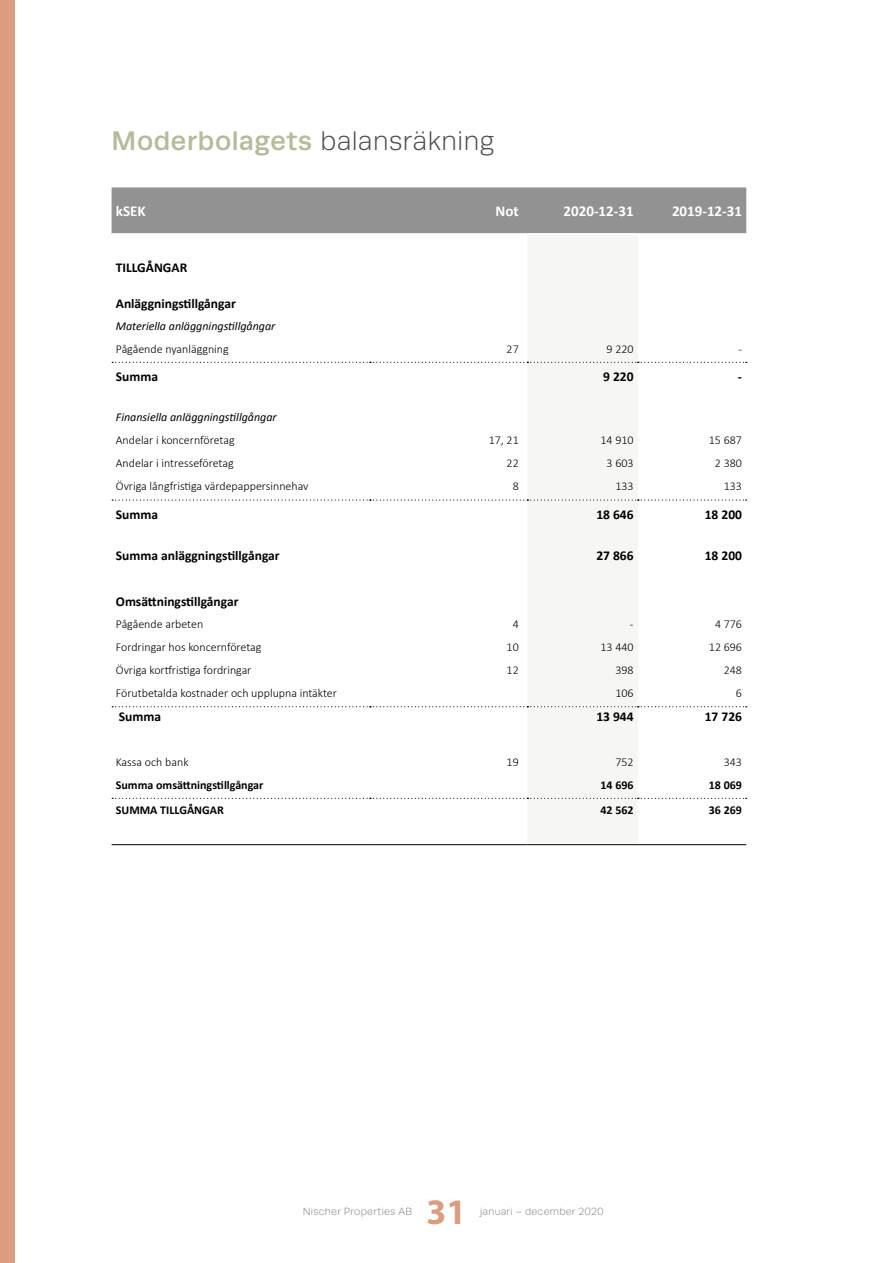
<style>
.page{position:relative;width:893px;height:1263px;background:#fff}
.page>*{position:absolute;margin:0;border:0;box-sizing:border-box;transform-origin:0 0}
.t1{font:700 36px "Myriad Pro";color:#db9c7f}
.t2{font:500 27px "Runda";letter-spacing:.02em;color:#b5bc9b}
.t3{font:700 15px "Calibri";color:#fff}
.t4{font:700 13.5px "Calibri";color:#000}
.t5{font:300 12px "Calibri";color:#000}
.t6{font:italic 12px "Calibri";color:#000}
.t7{font:700 12px "Calibri";color:#000}
.t8{font:300 10.5px "Runda";letter-spacing:.025em;color:#878787}
.s1{font-weight:300;color:#4d4d4d}
</style>
<div class="page">
<div style="left:0;top:0;width:15px;height:1263px;background:#db9c7f"></div>
<div style="left:112px;top:187px;width:634px;height:46px;background:#929292"></div>
<div style="left:527px;top:235px;width:111px;height:609px;background:#f6f6f3"></div>
<hr style="left:112px;top:844px;width:258px;height:1px;background:#000">
<hr style="left:370px;top:844px;width:157px;height:1px;background:#000">
<hr style="left:527px;top:844px;width:111px;height:1px;background:#000">
<hr style="left:638px;top:844px;width:108px;height:1px;background:#000">
<svg style="left:112px;top:798px;width:635px;height:1px"></svg>
<svg style="left:112px;top:362px;width:635px;height:1px"></svg>
<svg style="left:112px;top:499px;width:635px;height:2px"></svg>
<svg style="left:112px;top:706px;width:635px;height:1px"></svg>
<h2 class="t2" style="left:112px;top:125px;width:384px">Moderbolagets <span class="s1">balansräkning</span></h2>
<p class="t3" style="left:116px;top:201px;width:31px">kSEK</p>
<p class="t3" style="left:496px;top:201px;width:25px">Not</p>
<p class="t3" style="left:564px;top:201px;width:72px">2020-12-31</p>
<p class="t3" style="left:672px;top:201px;width:72px">2019-12-31</p>
<p class="t4" style="left:116px;top:258px;width:73px">TILLGÅNGAR</p>
<p class="t4" style="left:116px;top:294px;width:122px">Anläggningstillgångar</p>
<p class="t6" style="left:116px;top:317px;width:161px">Materiella anläggningstillgångar</p>
<p class="t5" style="left:116px;top:341px;width:114px">Pågående nyanläggning</p>
<p class="t5" style="left:507px;top:341px;width:14px">27</p>
<p class="t5" style="left:606px;top:341px;width:29px">9 220</p>
<p class="t5" style="left:738px;top:341px;width:5px">-</p>
<p class="t4" style="left:116px;top:367px;width:44px">Summa</p>
<p class="t4" style="left:603px;top:367px;width:32px">9 220</p>
<p class="t4" style="left:738px;top:367px;width:6px">-</p>
<p class="t6" style="left:116px;top:409px;width:162px">Finansiella anläggningstillgångar</p>
<p class="t5" style="left:116px;top:433px;width:120px">Andelar i koncernföretag</p>
<p class="t5" style="left:489px;top:433px;width:31px">17, 21</p>
<p class="t5" style="left:600px;top:433px;width:35px">14 910</p>
<p class="t5" style="left:709px;top:433px;width:35px">15 687</p>
<p class="t5" style="left:116px;top:456px;width:119px">Andelar i intresseföretag</p>
<p class="t5" style="left:507px;top:456px;width:14px">22</p>
<p class="t5" style="left:606px;top:456px;width:29px">3 603</p>
<p class="t5" style="left:715px;top:456px;width:29px">2 380</p>
<p class="t5" style="left:116px;top:479px;width:194px">Övriga långfristiga värdepappersinnehav</p>
<p class="t5" style="left:513px;top:479px;width:8px">8</p>
<p class="t5" style="left:615px;top:479px;width:20px">133</p>
<p class="t5" style="left:724px;top:479px;width:20px">133</p>
<p class="t4" style="left:116px;top:505px;width:44px">Summa</p>
<p class="t4" style="left:596px;top:505px;width:39px">18 646</p>
<p class="t4" style="left:705px;top:505px;width:39px">18 200</p>
<p class="t4" style="left:116px;top:546px;width:165px">Summa anläggningstillgångar</p>
<p class="t4" style="left:596px;top:546px;width:39px">27 866</p>
<p class="t4" style="left:705px;top:546px;width:39px">18 200</p>
<p class="t4" style="left:116px;top:592px;width:124px">Omsättningstillgångar</p>
<p class="t5" style="left:116px;top:617px;width:89px">Pågående arbeten</p>
<p class="t5" style="left:513px;top:617px;width:8px">4</p>
<p class="t5" style="left:630px;top:617px;width:5px">-</p>
<p class="t5" style="left:715px;top:617px;width:29px">4 776</p>
<p class="t5" style="left:116px;top:640px;width:147px">Fordringar hos koncernföretag</p>
<p class="t5" style="left:507px;top:640px;width:14px">10</p>
<p class="t5" style="left:600px;top:640px;width:35px">13 440</p>
<p class="t5" style="left:709px;top:640px;width:35px">12 696</p>
<p class="t5" style="left:116px;top:663px;width:137px">Övriga kortfristiga fordringar</p>
<p class="t5" style="left:507px;top:663px;width:14px">12</p>
<p class="t5" style="left:615px;top:663px;width:20px">398</p>
<p class="t5" style="left:724px;top:663px;width:20px">248</p>
<p class="t5" style="left:116px;top:686px;width:223px">Förutbetalda kostnader och upplupna intäkter</p>
<p class="t5" style="left:615px;top:686px;width:20px">106</p>
<p class="t5" style="left:736px;top:686px;width:8px">6</p>
<p class="t4" style="left:119px;top:707px;width:44px">Summa</p>
<p class="t4" style="left:596px;top:707px;width:39px">13 944</p>
<p class="t4" style="left:705px;top:707px;width:39px">17 726</p>
<p class="t5" style="left:116px;top:754px;width:74px">Kassa och bank</p>
<p class="t5" style="left:507px;top:754px;width:14px">19</p>
<p class="t5" style="left:615px;top:754px;width:20px">752</p>
<p class="t5" style="left:724px;top:754px;width:20px">343</p>
<p class="t7" style="left:116px;top:776px;width:149px">Summa omsättningstillgångar</p>
<p class="t7" style="left:600px;top:776px;width:35px">14 696</p>
<p class="t7" style="left:709px;top:776px;width:35px">18 069</p>
<p class="t7" style="left:116px;top:802px;width:110px">SUMMA TILLGÅNGAR</p>
<p class="t7" style="left:600px;top:802px;width:35px">42 562</p>
<p class="t7" style="left:709px;top:802px;width:35px">36 269</p>
<p class="t8" style="left:303px;top:1206px;width:111px">Nischer Properties AB</p>
<h1 class="t1" style="left:426px;top:1188px;width:41px">31</h1>
<p class="t8" style="left:480px;top:1206px;width:125px">januari – december 2020</p>
</div>
